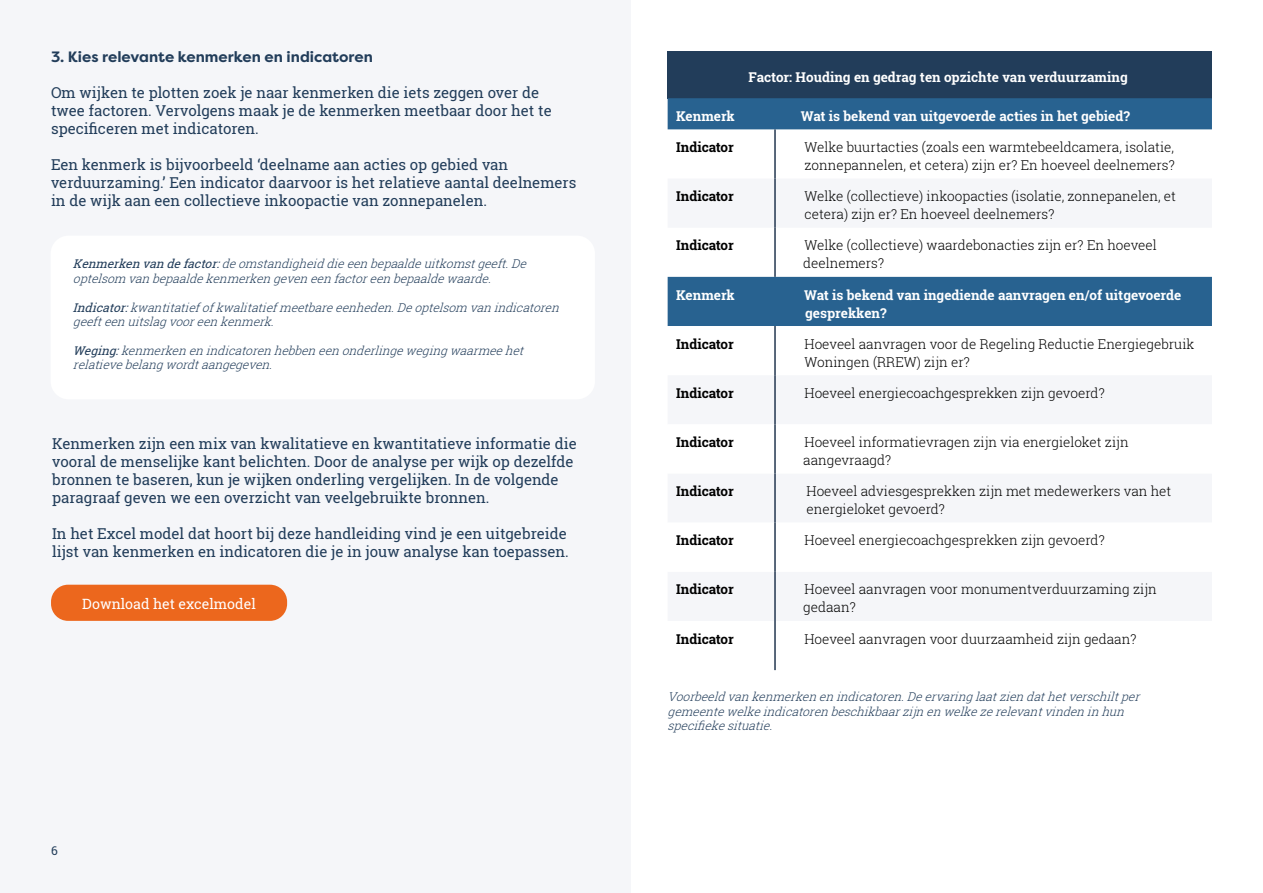
<style>
.page{position:relative;width:1263px;height:893px;background:#fff}
.page>*{position:absolute;margin:0;border:0;box-sizing:border-box;transform-origin:0 0}
.t1{font:15px/18px "Roboto Slab";color:#223d5a}
.t2{font:700 15px "Filson Pro";color:#223d5a}
.t3{font:14.1px "Roboto Slab";color:#fff}
.t4{font:300 13.5px/18px "Roboto Slab";color:#000}
.t5{font:700 13.5px/18px "Roboto Slab";color:#fff}
.t6{font:700 13.5px "Roboto Slab";color:#000}
.t7{font:italic 300 12px/14.4px "Roboto Slab";color:#223d5a}
.t8{font:12px "Roboto Slab";color:#223d5a}
.s1{font-weight:400}
</style>
<div class="page">
<div style="left:0;top:0;width:631px;height:893px;background:#f5f6f9"></div>
<div style="left:51px;top:236px;width:544px;height:163px;background:#fff;border-radius:18px"></div>
<div style="left:51px;top:585px;width:236px;height:36px;background:#ec671d;border-radius:17px"></div>
<div style="left:668px;top:51px;width:544px;height:47px;background:#223d5a"></div>
<div style="left:668px;top:98px;width:544px;height:32px;background:#286290"></div>
<div style="left:668px;top:276px;width:544px;height:50px;background:#286290"></div>
<hr style="left:774px;top:129px;width:2px;height:50px;background:#233750">
<hr style="left:774px;top:179px;width:2px;height:49px;background:#233750">
<hr style="left:774px;top:228px;width:2px;height:49px;background:#233750">
<hr style="left:774px;top:326px;width:2px;height:49px;background:#233750">
<hr style="left:774px;top:375px;width:2px;height:49px;background:#233750">
<hr style="left:774px;top:424px;width:2px;height:49px;background:#233750">
<hr style="left:774px;top:473px;width:2px;height:50px;background:#233750">
<hr style="left:774px;top:523px;width:2px;height:49px;background:#233750">
<hr style="left:774px;top:572px;width:2px;height:49px;background:#233750">
<hr style="left:774px;top:621px;width:2px;height:49px;background:#233750">
<p class="t2" style="left:51px;top:48px;width:323px">3. Kies relevante kenmerken en indicatoren</p>
<p class="t1" style="left:51px;top:84px;width:502px">Om wijken te plotten zoek je naar kenmerken die iets zeggen over de twee factoren. Vervolgens maak je de kenmerken meetbaar door het te specificeren met indicatoren.</p>
<p class="t1" style="left:51px;top:156px;width:527px">Een kenmerk is bijvoorbeeld ‘deelname aan acties op gebied van verduurzaming.’ Een indicator daarvoor is het relatieve aantal deelnemers in de wijk aan een collectieve inkoopactie van zonnepanelen.</p>
<p class="t7" style="left:73px;top:257px;width:459px"><span class="s1">Kenmerkenvandefactor:</span>deomstandigheiddieeenbepaaldeuitkomstgeeft.De optelsom vanbepaaldekenmerkengeveneenfactoreenbepaaldewaarde.</p>
<p class="t7" style="left:73px;top:300px;width:492px"><span class="s1">Indicator:</span>kwantitatiefofkwalitatiefmeetbareeenheden.Deoptelsom vanindicatoren geefteenuitslagvooreenkenmerk.</p>
<p class="t7" style="left:73px;top:343px;width:456px"><span class="s1">Weging:</span>kenmerkenenindicatorenhebbeneenonderlingewegingwaarmeehet relatievebelangwordtaangegeven.</p>
<p class="t1" style="left:52px;top:435px;width:526px">Kenmerken zijn een mix van kwalitatieve en kwantitatieve informatie die vooral de menselijke kant belichten. Door de analyse per wijk op dezelfde bronnen te baseren, kun je wijken onderling vergelijken. In de volgende paragraaf geven we een overzicht van veelgebruikte bronnen.</p>
<p class="t1" style="left:52px;top:525px;width:518px">In het Excel model dat hoort bij deze handleiding vind je een uitgebreide lijst van kenmerken en indicatoren die je in jouw analyse kan toepassen.</p>
<p class="t3" style="left:82px;top:594px;width:175px">Download het excelmodel</p>
<p class="t8" style="left:51px;top:842px;width:8px">6</p>
<p class="t5" style="left:748px;top:68px;width:381px">Factor: Houding en gedrag ten opzichte van verduurzaming</p>
<p class="t5" style="left:676px;top:107px;width:60px">Kenmerk</p>
<p class="t5" style="left:801px;top:107px;width:331px">Wat is bekend van uitgevoerde acties in het gebied?</p>
<p class="t6" style="left:676px;top:138px;width:59px">Indicator</p>
<p class="t4" style="left:804px;top:138px;width:372px">Welke buurtacties (zoals een warmtebeeldcamera, isolatie, zonnepannelen, et cetera) zijn er? En hoeveel deelnemers?</p>
<p class="t6" style="left:676px;top:187px;width:59px">Indicator</p>
<p class="t4" style="left:804px;top:187px;width:373px">Welke (collectieve) inkoopacties (isolatie, zonnepanelen, et cetera) zijn er? En hoeveel deelnemers?</p>
<p class="t6" style="left:676px;top:236px;width:59px">Indicator</p>
<p class="t4" style="left:803px;top:236px;width:355px">Welke (collectieve) waardebonacties zijn er? En hoeveel deelnemers?</p>
<p class="t5" style="left:676px;top:285px;width:60px">Kenmerk</p>
<p class="t5" style="left:804px;top:285px;width:379px">Wat is bekend van ingediende aanvragen en/of uitgevoerde gesprekken?</p>
<p class="t6" style="left:676px;top:334px;width:59px">Indicator</p>
<p class="t4" style="left:804px;top:334px;width:391px">Hoeveel aanvragen voor de Regeling Reductie Energiegebruik<br>Woningen (RREW) zijn er?</p>
<p class="t6" style="left:676px;top:384px;width:59px">Indicator</p>
<p class="t4" style="left:804px;top:384px;width:302px">Hoeveel energiecoachgesprekken zijn gevoerd?</p>
<p class="t6" style="left:676px;top:433px;width:59px">Indicator</p>
<p class="t4" style="left:803px;top:433px;width:327px">Hoeveel informatievragen zijn via energieloket zijn aangevraagd?</p>
<p class="t6" style="left:676px;top:482px;width:59px">Indicator</p>
<p class="t4" style="left:806px;top:482px;width:366px">Hoeveel adviesgesprekken zijn met medewerkers van het energieloket gevoerd?</p>
<p class="t6" style="left:676px;top:531px;width:59px">Indicator</p>
<p class="t4" style="left:804px;top:531px;width:302px">Hoeveel energiecoachgesprekken zijn gevoerd?</p>
<p class="t6" style="left:676px;top:580px;width:59px">Indicator</p>
<p class="t4" style="left:803px;top:580px;width:355px">Hoeveel aanvragen voor monumentverduurzaming zijn gedaan?</p>
<p class="t6" style="left:676px;top:629px;width:59px">Indicator</p>
<p class="t4" style="left:804px;top:629px;width:333px">Hoeveel aanvragen voor duurzaamheid zijn gedaan?</p>
<p class="t7" style="left:668px;top:690px;width:478px">Voorbeeldvankenmerkenenindicatoren.Deervaringlaatziendathetverschiltper gemeentewelkeindicatorenbeschikbaarzijnenwelkezerelevantvindeninhun specifiekesituatie.</p>
</div>
